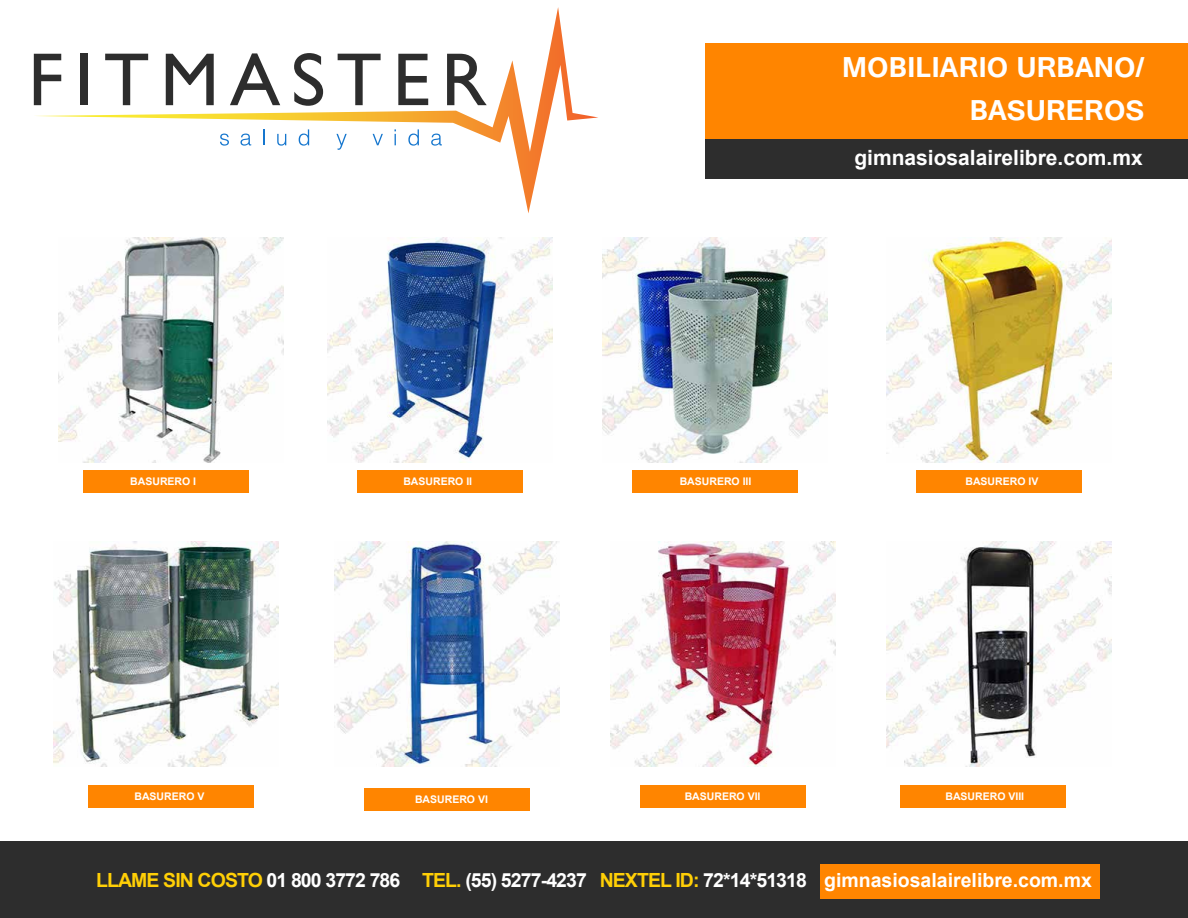
<style>
.page{position:relative;width:1188px;height:918px;background:#fff}
.page>*{position:absolute;margin:0;border:0;box-sizing:border-box;transform-origin:0 0}
.t1{font:700 35.4px/42.5px "Tunga";color:#fff;text-align:right}
.t2{font:700 21px "Arial";color:#fff}
.t3{font:700 19.5px "Arial";letter-spacing:-.045em;color:#fff}
.t4{font:700 10.5px "Arial";color:#fff}
.s1{color:#ffcf06}
</style>
<div class="page">
<div style="left:83px;top:470px;width:165px;height:23px;background:#ff8500"></div>
<div style="left:88px;top:785px;width:166px;height:23px;background:#ff8500"></div>
<div style="left:364px;top:788px;width:166px;height:23px;background:#ff8500"></div>
<div style="left:640px;top:785px;width:165px;height:23px;background:#ff8500"></div>
<div style="left:901px;top:785px;width:165px;height:23px;background:#ff8500"></div>
<svg style="left:33px;top:7px;width:565px;height:206px"></svg>
<svg style="left:220px;top:134px;width:9px;height:12px"></svg>
<svg style="left:240px;top:134px;width:11px;height:12px"></svg>
<svg style="left:263px;top:129px;width:1px;height:16px"></svg>
<svg style="left:277px;top:134px;width:9px;height:12px"></svg>
<svg style="left:299px;top:129px;width:10px;height:17px"></svg>
<svg style="left:336px;top:134px;width:11px;height:16px"></svg>
<svg style="left:373px;top:134px;width:10px;height:11px"></svg>
<svg style="left:394px;top:129px;width:2px;height:16px"></svg>
<svg style="left:408px;top:129px;width:11px;height:17px"></svg>
<svg style="left:431px;top:134px;width:11px;height:12px"></svg>
<div style="left:705px;top:125px;width:483px;height:54px;background:#2d2d2d"></div>
<div style="left:705px;top:43px;width:483px;height:96px;background:#ff8500"></div>
<div style="left:0;top:841px;width:1188px;height:77px;background:#2d2d2d"></div>
<div style="left:820px;top:864px;width:280px;height:35px;background:#ff8500"></div>
<img style="left:58px;top:238px;width:226px;height:225px">
<img style="left:327px;top:238px;width:225px;height:225px">
<img style="left:602px;top:238px;width:225px;height:225px">
<img style="left:886px;top:238px;width:225px;height:225px">
<img style="left:53px;top:542px;width:225px;height:225px">
<img style="left:335px;top:542px;width:225px;height:225px">
<img style="left:610px;top:542px;width:225px;height:225px">
<img style="left:886px;top:542px;width:225px;height:225px">
<div style="left:357px;top:470px;width:166px;height:23px;background:#ff8500"></div>
<div style="left:632px;top:470px;width:165px;height:23px;background:#ff8500"></div>
<div style="left:916px;top:470px;width:166px;height:23px;background:#ff8500"></div>
<h1 class="t1" style="left:842px;top:44px;width:304px">MOBILIARIO URBANO/<br>BASUREROS</h1>
<p class="t4" style="left:130px;top:475px;width:67px">BASURERO I</p>
<p class="t2" style="left:854px;top:146px;width:290px">gimnasiosalairelibre.com.mx</p>
<p class="t4" style="left:403px;top:475px;width:70px">BASURERO II</p>
<p class="t4" style="left:680px;top:475px;width:73px">BASURERO III</p>
<p class="t4" style="left:965px;top:475px;width:74px">BASURERO IV</p>
<p class="t4" style="left:134px;top:790px;width:72px">BASURERO V</p>
<p class="t4" style="left:415px;top:794px;width:74px">BASURERO VI</p>
<p class="t4" style="left:685px;top:790px;width:77px">BASURERO VII</p>
<p class="t4" style="left:945px;top:790px;width:80px">BASURERO VIII</p>
<p class="t3" style="left:96px;top:869px;width:997px"><span class="s1">LLAME SIN COSTO</span> 01 800 3772 786 <span class="s1">TEL.</span> (55) 5277--4237 <span class="s1">NEXTEL ID:</span> 72*14*51318 gimnasiosalairelibre.com.mx</p>
</div>
